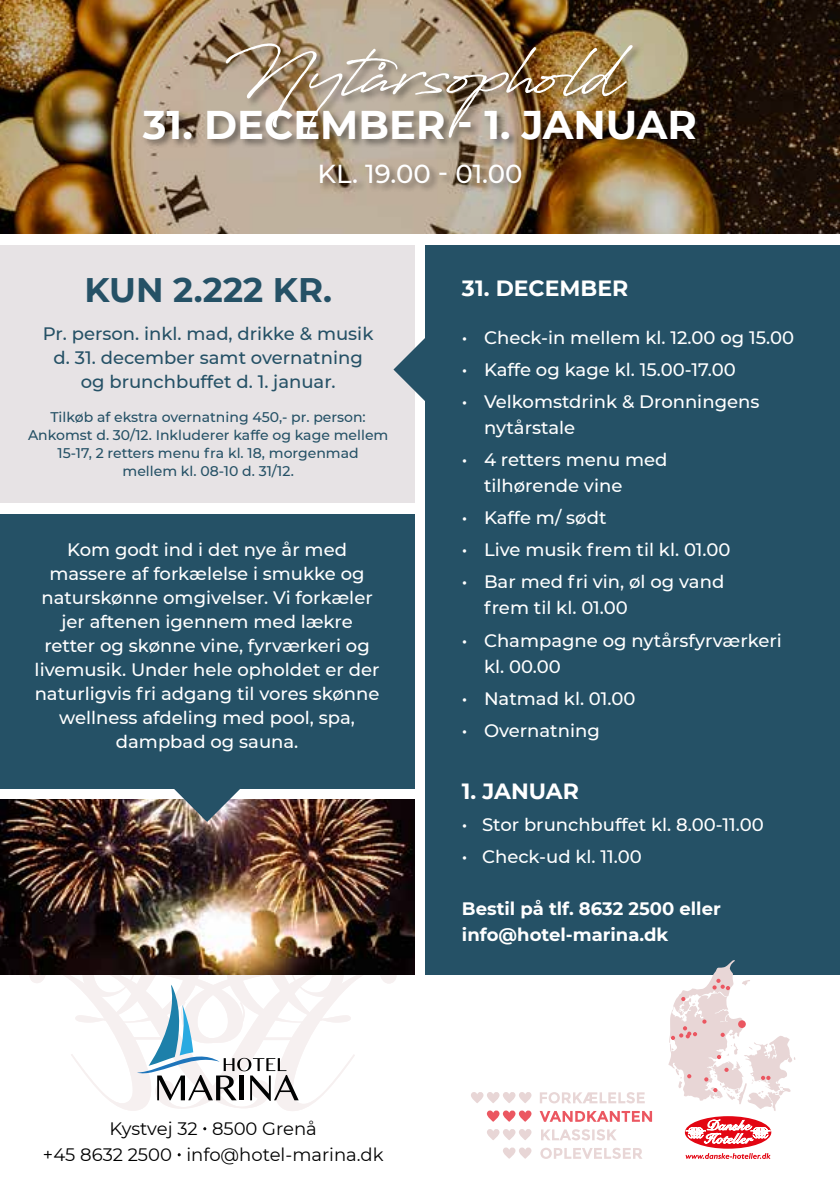
<style>
.page{position:relative;width:840px;height:1191px;background:#fff}
.page>*{position:absolute;margin:0;border:0;box-sizing:border-box;transform-origin:0 0}
.t1{font:72px "Antro Vectra Bolder";color:#fff}
.t2{font:700 40px "Montserrat";color:#fff}
.t3{font:700 34px "Montserrat";color:#255166}
.t4{font:500 26px "Montserrat";color:#fff}
.t5{font:700 22px "Montserrat";color:#fff}
.t6{font:500 18px/24px "Montserrat";color:#fff}
.t7{font:500 18px/24px "Montserrat";color:#255166;text-align:center}
.t8{font:18px/26px "Montserrat";color:#000;text-align:center}
.t9{font:700 18px/26px "Montserrat";color:#fff}
.t10{font:500 14px/18px "Montserrat";color:#255166;text-align:center}
</style>
<div class="page">
<img style="left:0;top:0;width:839px;height:234px">
<img style="left:0;top:799px;width:414px;height:175px">
<div style="left:0;top:245px;width:414px;height:257px;background:#e7e3e5"></div>
<div style="left:0;top:514px;width:414px;height:274px;background:#255166"></div>
<div style="left:425px;top:245px;width:414px;height:729px;background:#255166"></div>
<svg style="left:393px;top:336px;width:32px;height:67px"></svg>
<svg style="left:174px;top:788px;width:66px;height:34px;background:#6e7b82"></svg>
<svg style="left:29px;top:974px;width:367px;height:137px"></svg>
<svg style="left:684px;top:1116px;width:86px;height:32px"></svg>
<svg style="left:685px;top:1119px;width:85px;height:24px"></svg>
<svg style="left:685px;top:1153px;width:85px;height:6px"></svg>
<svg style="left:668px;top:960px;width:127px;height:151px"></svg>
<svg style="left:503px;top:1147px;width:29px;height:11px"></svg>
<svg style="left:540px;top:1147px;width:102px;height:12px"></svg>
<svg style="left:486px;top:1110px;width:46px;height:11px"></svg>
<svg style="left:539px;top:1111px;width:112px;height:10px"></svg>
<svg style="left:487px;top:1129px;width:45px;height:11px"></svg>
<svg style="left:541px;top:1129px;width:75px;height:11px"></svg>
<svg style="left:471px;top:1092px;width:61px;height:11px"></svg>
<svg style="left:540px;top:1092px;width:104px;height:11px"></svg>
<div style="left:141px;top:42px;width:564px;height:150px;background:#000;opacity:.43"></div>
<h1 class="t1" style="left:220px;top:24px;width:401px">Nytårsophold</h1>
<h2 class="t2" style="left:143px;top:96px;width:555px">31. DECEMBER - 1. JANUAR</h2>
<h3 class="t4" style="left:317px;top:156px;width:207px">KL. 19.00 - 01.00</h3>
<h3 class="t3" style="left:84px;top:265px;width:249px">KUN 2.222 KR.</h3>
<p class="t7" style="left:43px;top:321px;width:332px">Pr. person. inkl. mad, drikke &amp; musik d. 31. december samt overnatning og brunchbuffet d. 1. januar.</p>
<p class="t10" style="left:28px;top:407px;width:361px">Tilkøb af ekstra overnatning 450,- pr. person:<br>Ankomst d. 30/12. Inkluderer kaffe og kage mellem 15-17, 2 retters menu fra kl. 18, morgenmad<br>mellem kl. 08-10 d. 31/12.</p>
<p class="t6" style="left:35px;top:537px;width:346px;text-align:center">Kom godt ind i det nye år med massere af forkælelse i smukke og naturskønne omgivelser. Vi forkæler jer aftenen igennem med lækre retter og skønne vine, fyrværkeri og livemusik. Under hele opholdet er der naturligvis fri adgang til vores skønne wellness afdeling med pool, spa, dampbad og sauna.</p>
<p class="t8" style="left:43px;top:1115px;width:342px">Kystvej 32 · 8500 Grenå<br>+45 8632 2500 · info@hotel-marina.dk</p>
<p class="t5" style="left:461px;top:273px;width:168px">31. DECEMBER</p>
<p class="t6" style="left:461px;top:325px;width:333px">• Check-in mellem kl. 12.00 og 15.00</p>
<p class="t6" style="left:461px;top:357px;width:275px">• Kaffe og kage kl. 15.00-17.00</p>
<p class="t6" style="left:483px;top:388px;width:277px;line-height:26px;text-indent:-22px">• Velkomstdrink &amp; Dronningens nytårstale</p>
<p class="t6" style="left:483px;top:446px;width:185px;line-height:26px;text-indent:-22px">• 4 retters menu med tilhørende vine</p>
<p class="t6" style="left:461px;top:505px;width:146px">• Kaffe m/ sødt</p>
<p class="t6" style="left:461px;top:537px;width:270px">• Live musik frem til kl. 01.00</p>
<p class="t6" style="left:483px;top:568px;width:242px;line-height:26px;text-indent:-22px">• Bar med fri vin, øl og vand frem til kl. 01.00</p>
<p class="t6" style="left:483px;top:626px;width:299px;line-height:26px;text-indent:-22px">• Champagne og nytårsfyrværkeri kl. 00.00</p>
<p class="t6" style="left:461px;top:685px;width:175px">• Natmad kl. 01.00</p>
<p class="t6" style="left:461px;top:717px;width:139px">• Overnatning</p>
<p class="t5" style="left:461px;top:775px;width:118px">1. JANUAR</p>
<p class="t6" style="left:461px;top:811px;width:303px">• Stor brunchbuffet kl. 8.00-11.00</p>
<p class="t6" style="left:461px;top:843px;width:181px">• Check-ud kl. 11.00</p>
<p class="t9" style="left:461px;top:894px;width:260px">Bestil på tlf. 8632 2500 eller info@hotel-marina.dk</p>
</div>
